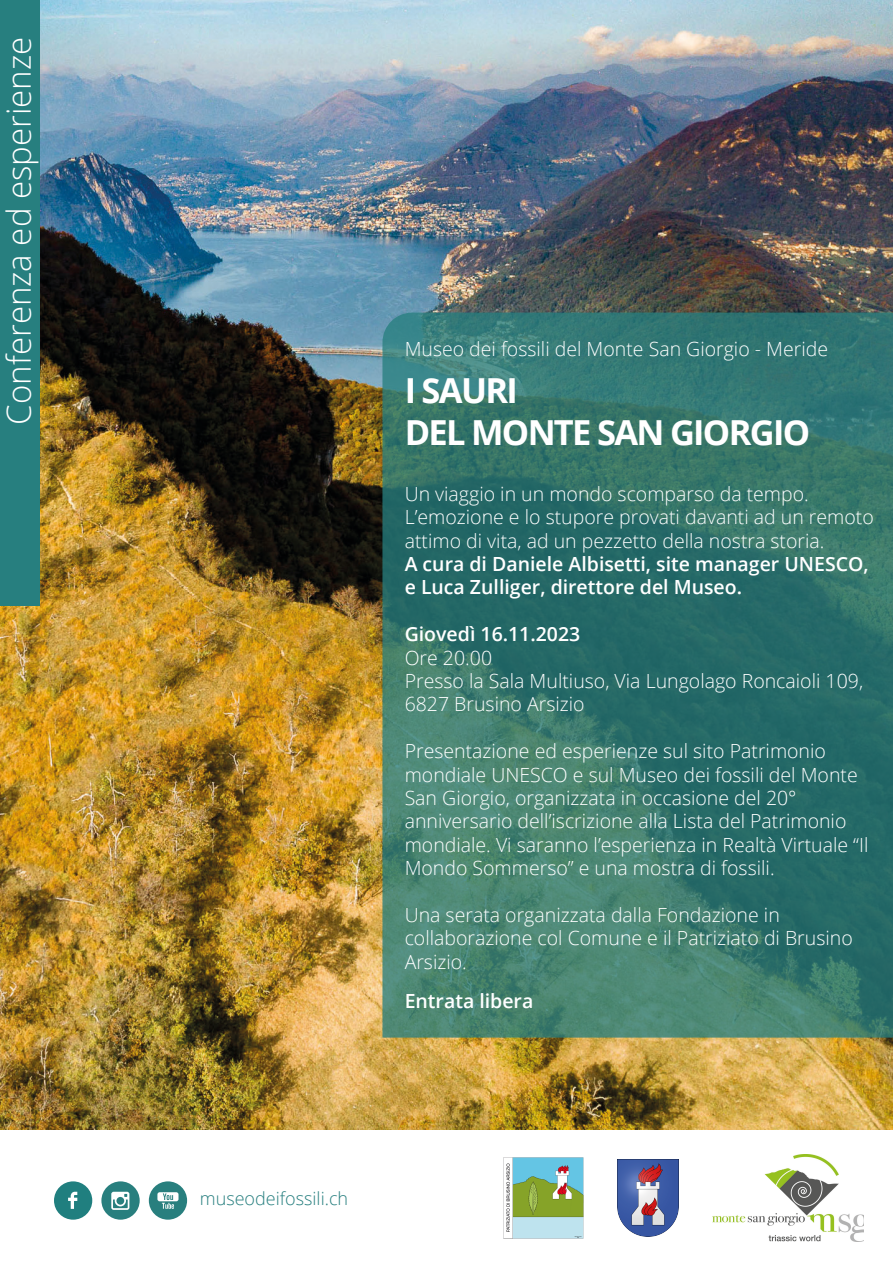
<style>
.page{position:relative;width:893px;height:1263px;background:#fff}
.page>*{position:absolute;margin:0;border:0;box-sizing:border-box;transform-origin:0 0}
.t1{font:700 34.5px "Open Sans";letter-spacing:-.05em;color:#fff}
.t2{font:300 33px "Open Sans";color:#fff}
.t3{font:300 19.5px/23.4px "Open Sans";color:#fff}
.t4{font:600 19.5px/23.4px "Open Sans";color:#fff}
.t5{font:300 18px "Open Sans";color:#277f7f}
</style>
<div class="page">
<img style="left:0;top:0;width:893px;height:1129px">
<svg style="left:382px;top:313px;width:511px;height:724px;background:#36766d"></svg>
<div style="left:0;top:0;width:39px;height:606px;background:#277f7f"></div>
<div style="left:54px;top:1181px;width:38px;height:39px;background:#207f7f;border-radius:50%"></div>
<svg style="left:68px;top:1192px;width:9px;height:17px"></svg>
<div style="left:101px;top:1181px;width:39px;height:39px;background:#287f7e;border-radius:50%"></div>
<svg style="left:111px;top:1192px;width:18px;height:18px"></svg>
<div style="left:149px;top:1181px;width:38px;height:39px;background:#287f7e;border-radius:50%"></div>
<svg style="left:157px;top:1192px;width:21px;height:17px"></svg>
<img style="left:713px;top:1154px;width:150px;height:87px">
<img style="left:618px;top:1159px;width:61px;height:77px">
<img style="left:503px;top:1157px;width:81px;height:81px">
<p class="t2" style="left:-4px;top:425px;width:389px;rotate:-90deg">Conferenza ed esperienze</p>
<p class="t3" style="left:405px;top:337px;width:425px">Museo dei fossili del Monte San Giorgio - Meride</p>
<p class="t1" style="left:405px;top:366px;width:115px">I SAURI</p>
<p class="t1" style="left:405px;top:408px;width:407px">DEL MONTE SAN GIORGIO</p>
<p class="t3" style="left:405px;top:481px;width:471px">Un viaggio in un mondo scomparso da tempo.<br>L’emozione e lo stupore provati davanti ad un remoto attimo di vita, ad un pezzetto della nostra storia.</p>
<p class="t4" style="left:405px;top:552px;width:465px">A cura di Daniele Albisetti, site manager UNESCO, e Luca Zulliger, direttore del Museo.</p>
<p class="t4" style="left:405px;top:622px;width:177px">Giovedì 16.11.2023</p>
<p class="t3" style="left:405px;top:645px;width:89px">Ore 20.00</p>
<p class="t3" style="left:405px;top:669px;width:460px">Presso la Sala Multiuso, Via Lungolago Roncaioli 109,<br>6827 Brusino Arsizio</p>
<p class="t3" style="left:405px;top:739px;width:465px">Presentazione ed esperienze sul sito Patrimonio mondiale UNESCO e sul Museo dei fossili del Monte San Giorgio, organizzata in occasione del 20° anniversario dell’iscrizione alla Lista del Patrimonio mondiale. Vi saranno l’esperienza in Realtà Virtuale “Il Mondo Sommerso” e una mostra di fossili.</p>
<p class="t3" style="left:405px;top:903px;width:450px">Una serata organizzata dalla Fondazione in collaborazione col Comune e il Patriziato di Brusino<br>Arsizio.</p>
<p class="t4" style="left:405px;top:989px;width:130px">Entrata libera</p>
<p class="t5" style="left:200px;top:1186px;width:150px">museodeifossili.ch</p>
</div>
